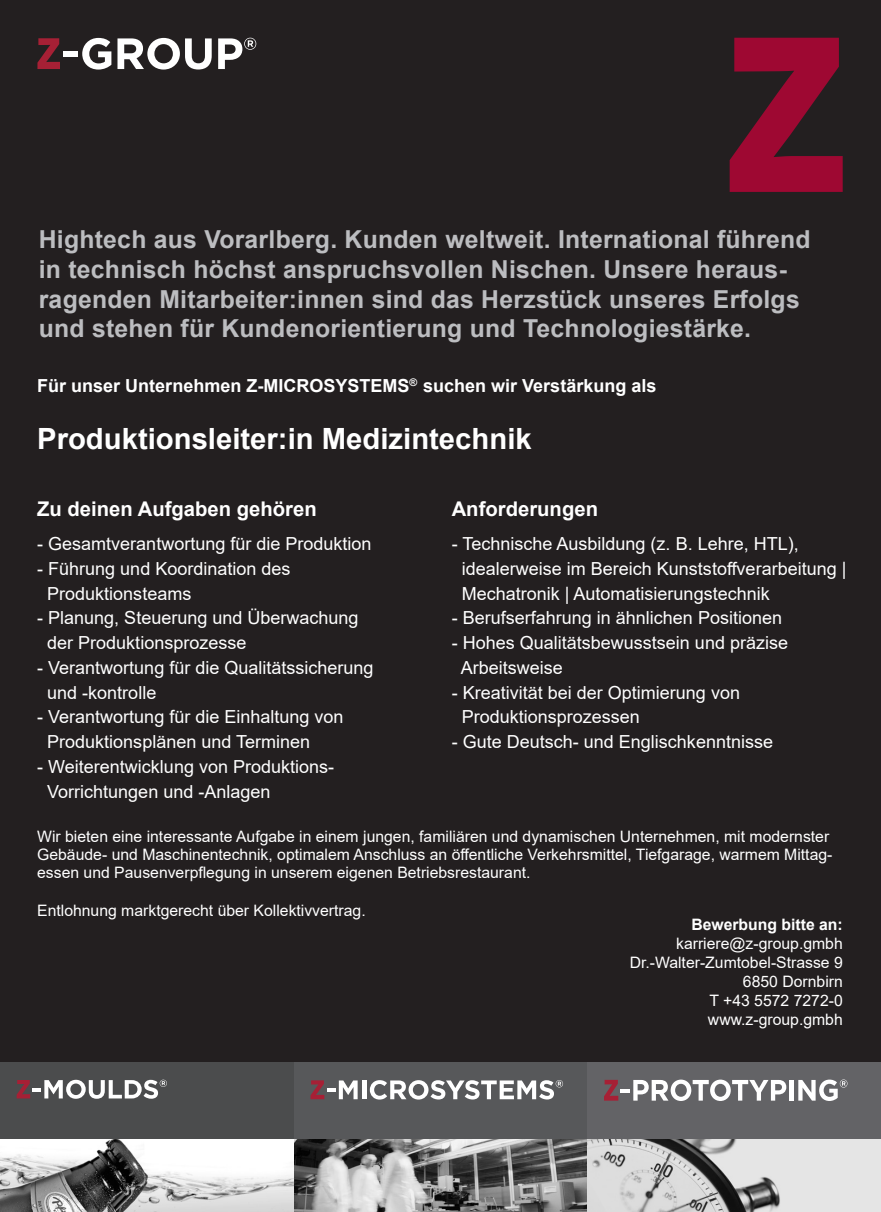
<style>
.page{position:relative;width:881px;height:1212px;background:#fff}
.page>*{position:absolute;margin:0;border:0;box-sizing:border-box;transform-origin:0 0}
.t1{font:700 29.25px "Arial";color:#fff}
.t2{font:700 24.75px/29.7px "Arial";letter-spacing:.01em;color:#bcbdc0}
.t3{font:700 20.25px "Arial";color:#fff}
.t4{font:18px/24.8px "Arial";color:#fff}
.t5{font:700 18px "Arial";color:#fff}
.t6{font:15.75px/18px "Arial";color:#fff;text-align:right}
.t7{font:700 15.75px "Arial";color:#fff}
</style>
<div class="page">
<div style="left:0;top:1px;width:880px;height:1211px;background:#231f20"></div>
<div style="left:0;top:1063px;width:294px;height:76px;background:#4b4c4d"></div>
<img style="left:0;top:1139px;width:880px;height:73px">
<div style="left:294px;top:1063px;width:293px;height:76px;background:#57585a"></div>
<div style="left:587px;top:1063px;width:293px;height:76px;background:#636366"></div>
<hr style="left:362px;top:1080px;width:4px;height:19px;background:#fff">
<svg style="left:369px;top:1080px;width:194px;height:19px"></svg>
<svg style="left:310px;top:1080px;width:47px;height:19px"></svg>
<svg style="left:729px;top:38px;width:113px;height:154px"></svg>
<svg style="left:17px;top:1079px;width:150px;height:20px"></svg>
<hr style="left:789px;top:1080px;width:4px;height:20px;background:#fff">
<svg style="left:798px;top:1079px;width:49px;height:22px"></svg>
<svg style="left:604px;top:1079px;width:182px;height:22px"></svg>
<svg style="left:37px;top:38px;width:23px;height:31px"></svg>
<svg style="left:82px;top:38px;width:29px;height:32px"></svg>
<svg style="left:117px;top:38px;width:95px;height:32px"></svg>
<svg style="left:218px;top:38px;width:38px;height:31px"></svg>
<div style="left:64px;top:51px;width:14px;height:6px;background:#fff"></div>
<p class="t2" style="left:39px;top:225px;width:773px">Hightech aus Vorarlberg. Kunden weltweit. International führend in technisch höchst anspruchsvollen Nischen. Unsere heraus&shy;ragenden Mitarbeiter:innen sind das Herzstück unseres Erfolgs und stehen für Kundenorientierung und Technologiestärke.</p>
<p class="t5" style="left:37px;top:373px;width:620px">Für unser Unternehmen Z-MICROSYSTEMS<sup>®</sup> suchen wir Verstärkung als</p>
<p class="t1" style="left:37px;top:418px;width:496px">Produktionsleiter:in Medizintechnik</p>
<p class="t3" style="left:37px;top:495px;width:281px">Zu deinen Aufgaben gehören</p>
<p class="t4" style="left:37px;top:531px;width:336px">- Gesamtverantwortung für die Produktion</p>
<p class="t4" style="left:47px;top:556px;width:245px;text-indent:-10px">- Führung und Koordination des<br>Produktionsteams</p>
<p class="t4" style="left:47px;top:605px;width:313px;text-indent:-10px">- Planung, Steuerung und Überwachung der Produktionsprozesse</p>
<p class="t4" style="left:47px;top:655px;width:328px;text-indent:-10px">- Verantwortung für die Qualitätssicherung und -kontrolle</p>
<p class="t4" style="left:47px;top:704px;width:298px;text-indent:-10px">- Verantwortung für die Einhaltung von<br>Produktionsplänen und Terminen</p>
<p class="t4" style="left:47px;top:754px;width:288px;text-indent:-10px">- Weiterentwicklung von Produktions-<br>Vorrichtungen und -Anlagen</p>
<p class="t3" style="left:451px;top:495px;width:148px">Anforderungen</p>
<p class="t4" style="left:461px;top:531px;width:386px;text-indent:-10px">- Technische Ausbildung (z. B. Lehre, HTL), idealerweise im Bereich Kunststoffverarbeitung |<br>Mechatronik | Automatisierungstechnik</p>
<p class="t4" style="left:451px;top:605px;width:332px">- Berufserfahrung in ähnlichen Positionen</p>
<p class="t4" style="left:460px;top:630px;width:329px;text-indent:-9px">- Hohes Qualitätsbewusstsein und präzise<br>Arbeitsweise</p>
<p class="t4" style="left:461px;top:680px;width:280px;text-indent:-10px">- Kreativität bei der Optimierung von<br>Produktionsprozessen</p>
<p class="t4" style="left:451px;top:729px;width:323px">- Gute Deutsch- und Englischkenntnisse</p>
<p class="t6" style="left:37px;top:827px;width:796px;text-align:left">Wir bieten eine interessante Aufgabe in einem jungen, familiären und dynamischen Unternehmen, mit modernster<br>Gebäude- und Maschinentechnik, optimalem Anschluss an öffentliche Verkehrsmittel, Tiefgarage, warmem Mittag&shy;essen und Pausenverpflegung in unserem eigenen Betriebsrestaurant.</p>
<p class="t6" style="left:37px;top:901px;width:330px">Entlohnung marktgerecht über Kollektivvertrag.</p>
<p class="t7" style="left:691px;top:913px;width:153px">Bewerbung bitte an:</p>
<p class="t6" style="left:676px;top:934px;width:168px">karriere@z-group.gmbh</p>
<p class="t6" style="left:629px;top:953px;width:214px;line-height:18.9px">Dr.-Walter-Zumtobel-Strasse 9<br>6850 Dornbirn</p>
<p class="t6" style="left:709px;top:991px;width:135px">T +43 5572 7272-0</p>
<p class="t6" style="left:707px;top:1010px;width:136px">www.z-group.gmbh</p>
</div>
